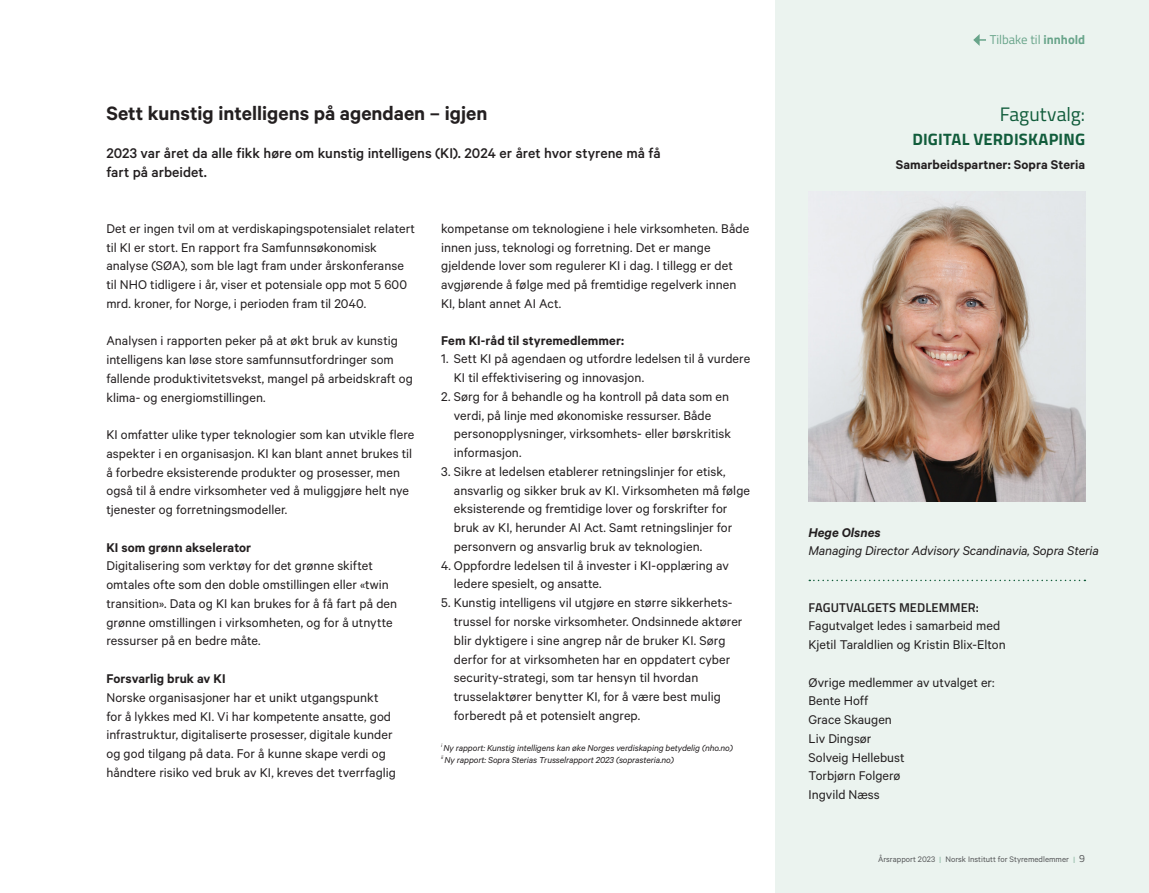
<style>
.page{position:relative;width:1149px;height:893px;background:#fff}
.page>*{position:absolute;margin:0;border:0;box-sizing:border-box;transform-origin:0 0}
.Brødtekst_2023{font:600 21.75px "Calibre";color:#231f20}
.Heading_15_5_pkt_2020{font:19.5px "Titillium Web";letter-spacing:.005em;color:#115c3b}
.Heading_15_5_pkt_2020-2{font:700 16.5px "Titillium Web";letter-spacing:.01em;color:#115c3b}
.Ingress{font:500 15.75px/18.8px "Calibre";color:#231f20}
.Brødtekst_2023-2{font:14.25px/18.8px "Calibre";letter-spacing:.005em;color:#231f20}
.Brødtekst_bruk{font:14.25px "Calibre";color:#231f20}
.subhead_2022{font:600 14.25px "Calibre";letter-spacing:.005em;color:#231f20}
.Brødtekst_2023-3{font:italic 14.25px "Calibre";letter-spacing:-.01em;color:#231f20}
.Ingress-2{font:600 14.25px "Calibre";letter-spacing:.005em;color:#231f20}
.Brødtekst_2023-4{font:italic 600 14.25px "Calibre";color:#231f20}
.Brødtekst_2023-5{font:600 12.75px "Titillium Web";letter-spacing:.01em;color:#231f20}
.t1{font:12.75px "Titillium Web";color:#68a48a}
.Brødtekst_2023-6{font:italic 9.75px "Calibre";letter-spacing:-.01em;color:#231f20}
.t2{font:9px "Calibre";color:#57585a}
.s1{font-weight:700}
.s2{font-family:"Titillium Web";color:#85b39d}
.s3{font-family:"Titillium Web";font-size:10.5px}
</style>
<div class="page">
<div style="left:775px;top:0;width:373px;height:893px;background:#ebf3ef"></div>
<img style="left:808px;top:191px;width:276px;height:311px">
<svg style="left:809px;top:580px;width:276px;height:1px"></svg>
<svg style="left:973px;top:34px;width:12px;height:12px"></svg>
<p class="Brødtekst_2023" style="left:106px;top:101px;width:382px">Sett kunstig intelligens på agendaen – igjen</p>
<p class="Ingress" style="left:106px;top:143px;width:555px">2023 var året da alle fikk høre om kunstig intelligens (KI). 2024 er året hvor styrene må få fart på arbeidet.</p>
<p class="Brødtekst_2023-2" style="left:106px;top:219px;width:310px">Det er ingen tvil om at verdiskapingspotensialet relatert til KI er stort. En rapport fra Samfunnsøkonomisk analyse (SØA), som ble lagt fram under årskonferanse til NHO tidligere i år, viser et potensiale opp mot 5 600 mrd. kroner, for Norge, i perioden fram til 2040.</p>
<p class="Brødtekst_2023-2" style="left:106px;top:331px;width:308px">Analysen i rapporten peker på at økt bruk av kunstig intelligens kan løse store samfunnsutfordringer som fallende produktivitetsvekst, mangel på arbeidskraft og klima- og energiomstillingen.</p>
<p class="Brødtekst_2023-2" style="left:106px;top:425px;width:309px">KI omfatter ulike typer teknologier som kan utvikle flere aspekter i en organisasjon. KI kan blant annet brukes til å forbedre eksisterende produkter og prosesser, men også til å endre virksomheter ved å muliggjøre helt nye tjenester og forretningsmodeller.</p>
<p class="subhead_2022" style="left:106px;top:539px;width:146px">KI som grønn akselerator</p>
<p class="Brødtekst_2023-2" style="left:106px;top:556px;width:292px">Digitalisering som verktøy for det grønne skiftet omtales ofte som den doble omstillingen eller «twin transition». Data og KI kan brukes for å få fart på den grønne omstillingen i virksomheten, og for å utnytte ressurser på en bedre måte.</p>
<p class="subhead_2022" style="left:106px;top:670px;width:121px">Forsvarlig bruk av KI</p>
<p class="Brødtekst_2023-2" style="left:106px;top:687px;width:291px">Norske organisasjoner har et unikt utgangspunkt for å lykkes med KI. Vi har kompetente ansatte, god infrastruktur, digitaliserte prosesser, digitale kunder og god tilgang på data. For å kunne skape verdi og håndtere risiko ved bruk av KI, kreves det tverrfaglig</p>
<p class="Brødtekst_2023-2" style="left:441px;top:219px;width:309px">kompetanse om teknologiene i hele virksomheten. Både innen juss, teknologi og forretning. Det er mange gjeldende lover som regulerer KI i dag. I tillegg er det avgjørende å følge med på fremtidige regelverk innen KI, blant annet AI Act.</p>
<p class="subhead_2022" style="left:441px;top:332px;width:184px">Fem KI-råd til styremedlemmer:</p>
<p class="Brødtekst_2023-2" style="left:454px;top:349px;width:298px;text-indent:-13px">1. Sett KI på agendaen og utfordre ledelsen til å vurdere<br>KI til effektivisering og innovasjon.</p>
<p class="Brødtekst_2023-2" style="left:454px;top:387px;width:279px;text-indent:-13px">2. Sørg for å behandle og ha kontroll på data som en verdi, på linje med økonomiske ressurser. Både personopplysninger, virksomhets- eller børskritisk informasjon.</p>
<p class="Brødtekst_2023-2" style="left:454px;top:462px;width:297px;text-indent:-13px">3. Sikre at ledelsen etablerer retningslinjer for etisk, ansvarlig og sikker bruk av KI. Virksomheten må følge eksisterende og fremtidige lover og forskrifter for bruk av KI, herunder AI Act. Samt retningslinjer for personvern og ansvarlig bruk av teknologien.</p>
<p class="Brødtekst_2023-2" style="left:454px;top:555px;width:276px;text-indent:-13px">4. Oppfordre ledelsen til å invester i KI-opplæring av ledere spesielt, og ansatte.</p>
<p class="Brødtekst_2023-2" style="left:454px;top:593px;width:290px;text-indent:-13px">5. Kunstig intelligens vil utgjøre en større sikkerhets&shy;trussel for norske virksomheter. Ondsinnede aktører blir dyktigere i sine angrep når de bruker KI. Sørg derfor for at virksomheten har en oppdatert cyber security-strategi, som tar hensyn til hvordan trusselaktører benytter KI, for å være best mulig forberedt på et potensielt angrep.</p>
<p class="Brødtekst_2023-6" style="left:441px;top:742px;width:293px"><sup>i</sup> Ny rapport: Kunstig intelligens kan øke Norges verdiskaping betydelig (nho.no)</p>
<p class="Brødtekst_2023-6" style="left:441px;top:754px;width:234px"><sup>ii</sup> Ny rapport: Sopra Sterias Trusselrapport 2023 (soprasteria.no)</p>
<p class="t1" style="left:989px;top:30px;width:97px">Tilbake til <span class="s1">innhold</span></p>
<p class="Heading_15_5_pkt_2020" style="left:999px;top:100px;width:87px">Fagutvalg:</p>
<p class="Heading_15_5_pkt_2020-2" style="left:912px;top:127px;width:174px">DIGITAL VERDISKAPING</p>
<p class="Ingress-2" style="left:895px;top:156px;width:191px">Samarbeidspartner: Sopra Steria</p>
<p class="Brødtekst_2023-4" style="left:808px;top:524px;width:74px">Hege Olsnes</p>
<p class="Brødtekst_2023-3" style="left:808px;top:543px;width:292px">Managing Director Advisory Scandinavia, Sopra Steria</p>
<p class="Brødtekst_2023-5" style="left:808px;top:597px;width:172px">FAGUTVALGETS MEDLEMMER:</p>
<p class="Brødtekst_2023-2" style="left:808px;top:616px;width:199px">Fagutvalget ledes i samarbeid med<br>Kjetil Taraldlien og Kristin Blix-Elton</p>
<p class="Brødtekst_bruk" style="left:808px;top:674px;width:187px">Øvrige medlemmer av utvalget er:</p>
<p class="Brødtekst_bruk" style="left:808px;top:693px;width:61px">Bente Hoff</p>
<p class="Brødtekst_bruk" style="left:808px;top:711px;width:85px">Grace Skaugen</p>
<p class="Brødtekst_bruk" style="left:808px;top:730px;width:64px">Liv Dingsør</p>
<p class="Brødtekst_bruk" style="left:808px;top:749px;width:98px">Solveig Hellebust</p>
<p class="Brødtekst_bruk" style="left:808px;top:768px;width:93px">Torbjørn Folgerø</p>
<p class="Brødtekst_bruk" style="left:808px;top:786px;width:73px">Ingvild Næss</p>
<p class="t2" style="left:877px;top:854px;width:208px">Årsrapport 2023 <span class="s2">I</span> Norsk Institutt for Styremedlemmer <span class="s2">I</span> <span class="s3">9</span></p>
</div>
